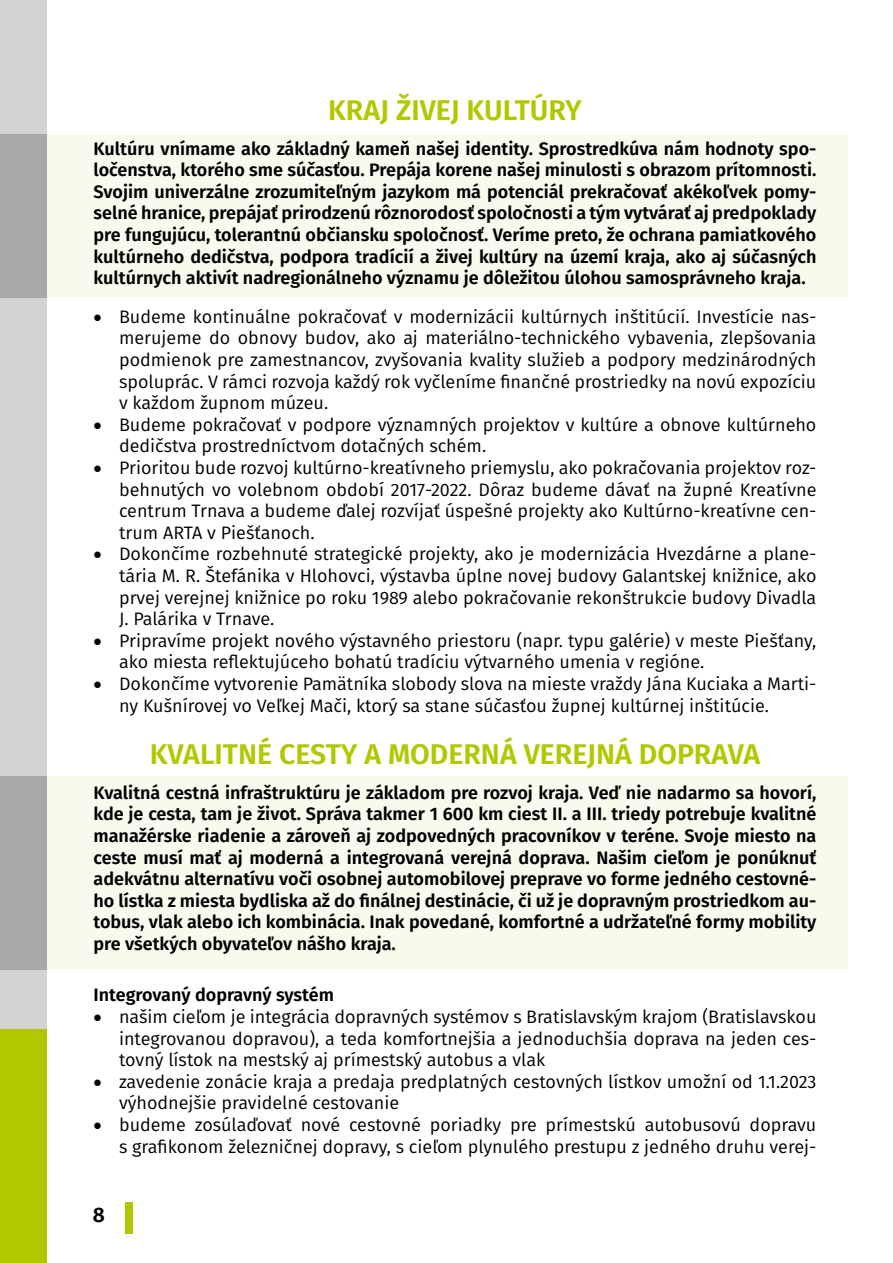
<style>
.page{position:relative;width:893px;height:1263px;background:#fff}
.page>*{position:absolute;margin:0;border:0;box-sizing:border-box;transform-origin:0 0}
.t1{font:600 28.5px "Fira Sans";color:#b1c800}
.t2{font:600 21px "Fira Sans";color:#000}
.t3{font:18px/21.6px "Fira Sans";color:#000;text-align:justify}
.t4{font:600 18px/21.6px "Fira Sans";color:#000;text-align:justify}
</style>
<div class="page">
<div style="left:125px;top:1202px;width:8px;height:32px;background:#b1c800"></div>
<div style="left:0;top:134px;width:848px;height:164px;background:#f8faed"></div>
<div style="left:0;top:776px;width:848px;height:193px;background:#f8faed"></div>
<div style="left:0;top:1029px;width:47px;height:234px;background:#b1c800"></div>
<div style="left:0;top:0;width:47px;height:1029px;background:#d2d3d3"></div>
<div style="left:0;top:134px;width:47px;height:164px;background:#a8a7aa"></div>
<div style="left:0;top:776px;width:47px;height:193px;background:#a8a7aa"></div>
<h1 class="t1" style="left:328px;top:87px;width:255px">KRAJ ŽIVEJ KULTÚRY</h1>
<p class="t4" style="left:94px;top:136px;width:724px">Kultúru vnímame ako základný kameň našej identity. Sprostredkúva nám hodnoty spo&shy;ločenstva, ktorého sme súčasťou. Prepája korene našej minulosti s obrazom prítomnosti.<br>Svojim univerzálne zrozumiteľným jazykom má potenciál prekračovať akékoľvek pomy&shy;selné hranice, prepájať prirodzenú rôznorodosť spoločnosti a tým vytvárať aj predpoklady pre fungujúcu, tolerantnú občiansku spoločnosť. Veríme preto, že ochrana pamiatkového kultúrneho dedičstva, podpora tradícií a živej kultúry na území kraja, ako aj súčasných kultúrnych aktivít nadregionálneho významu je dôležitou úlohou samosprávneho kraja.</p>
<p class="t3" style="left:119px;top:305px;width:699px;text-indent:-26px">• Budeme kontinuálne pokračovať v modernizácii kultúrnych inštitúcií. Investície nas&shy;merujeme do obnovy budov, ako aj materiálno-technického vybavenia, zlepšovania podmienok pre zamestnancov, zvyšovania kvality služieb a podpory medzinárodných spoluprác. V rámci rozvoja každý rok vyčleníme finančné prostriedky na novú expozíciu v každom župnom múzeu.</p>
<p class="t3" style="left:119px;top:413px;width:699px;text-indent:-26px">• Budeme pokračovať v podpore významných projektov v kultúre a obnove kultúrneho dedičstva prostredníctvom dotačných schém.</p>
<p class="t3" style="left:119px;top:456px;width:699px;text-indent:-26px">• Prioritou bude rozvoj kultúrno-kreatívneho priemyslu, ako pokračovania projektov roz&shy;behnutých vo volebnom období 2017-2022. Dôraz budeme dávať na župné Kreatívne centrum Trnava a budeme ďalej rozvíjať úspešné projekty ako Kultúrno-kreatívne cen&shy;trum ARTA v Piešťanoch.</p>
<p class="t3" style="left:119px;top:543px;width:699px;text-indent:-26px">• Dokončíme rozbehnuté strategické projekty, ako je modernizácia Hvezdárne a plane&shy;tária M. R. Štefánika v Hlohovci, výstavba úplne novej budovy Galantskej knižnice, ako prvej verejnej knižnice po roku 1989 alebo pokračovanie rekonštrukcie budovy Divadla J. Palárika v Trnave.</p>
<p class="t3" style="left:119px;top:629px;width:699px;text-indent:-26px">• Pripravíme projekt nového výstavného priestoru (napr. typu galérie) v meste Piešťany, ako miesta reflektujúceho bohatú tradíciu výtvarného umenia v regióne.</p>
<p class="t3" style="left:119px;top:672px;width:699px;text-indent:-26px">• Dokončíme vytvorenie Pamätníka slobody slova na mieste vraždy Jána Kuciaka a Marti&shy;ny Kušnírovej vo Veľkej Mači, ktorý sa stane súčasťou župnej kultúrnej inštitúcie.</p>
<h1 class="t1" style="left:150px;top:731px;width:612px">KVALITNÉ CESTY A MODERNÁ VEREJNÁ DOPRAVA</h1>
<p class="t4" style="left:94px;top:781px;width:724px">Kvalitná cestná infraštruktúru je základom pre rozvoj kraja. Veď nie nadarmo sa hovorí, kde je cesta, tam je život. Správa takmer 1 600 km ciest II. a III. triedy potrebuje kvalitné manažérske riadenie a zároveň aj zodpovedných pracovníkov v teréne. Svoje miesto na ceste musí mať aj moderná a integrovaná verejná doprava. Našim cieľom je ponúknuť adekvátnu alternatívu voči osobnej automobilovej preprave vo forme jedného cestovné&shy;ho lístka z miesta bydliska až do finálnej destinácie, či už je dopravným prostriedkom au&shy;tobus, vlak alebo ich kombinácia. Inak povedané, komfortné a udržateľné formy mobility pre všetkých obyvateľov nášho kraja.</p>
<p class="t4" style="left:94px;top:983px;width:242px">Integrovaný dopravný systém</p>
<p class="t3" style="left:119px;top:1005px;width:699px;text-indent:-26px">• našim cieľom je integrácia dopravných systémov s Bratislavským krajom (Bratislavskou integrovanou dopravou), a teda komfortnejšia a jednoduchšia doprava na jeden ces&shy;tovný lístok na mestský aj prímestský autobus a vlak</p>
<p class="t3" style="left:119px;top:1070px;width:699px;text-indent:-26px">• zavedenie zonácie kraja a predaja predplatných cestovných lístkov umožní od 1.1.2023 výhodnejšie pravidelné cestovanie</p>
<p class="t3" style="left:94px;top:1113px;width:724px;text-align:right">• budeme zosúlaďovať nové cestovné poriadky pre prímestskú autobusovú dopravu s grafikonom železničnej dopravy, s cieľom plynulého prestupu z jedného druhu verej-</p>
<p class="t2" style="left:93px;top:1197px;width:14px">8</p>
</div>
